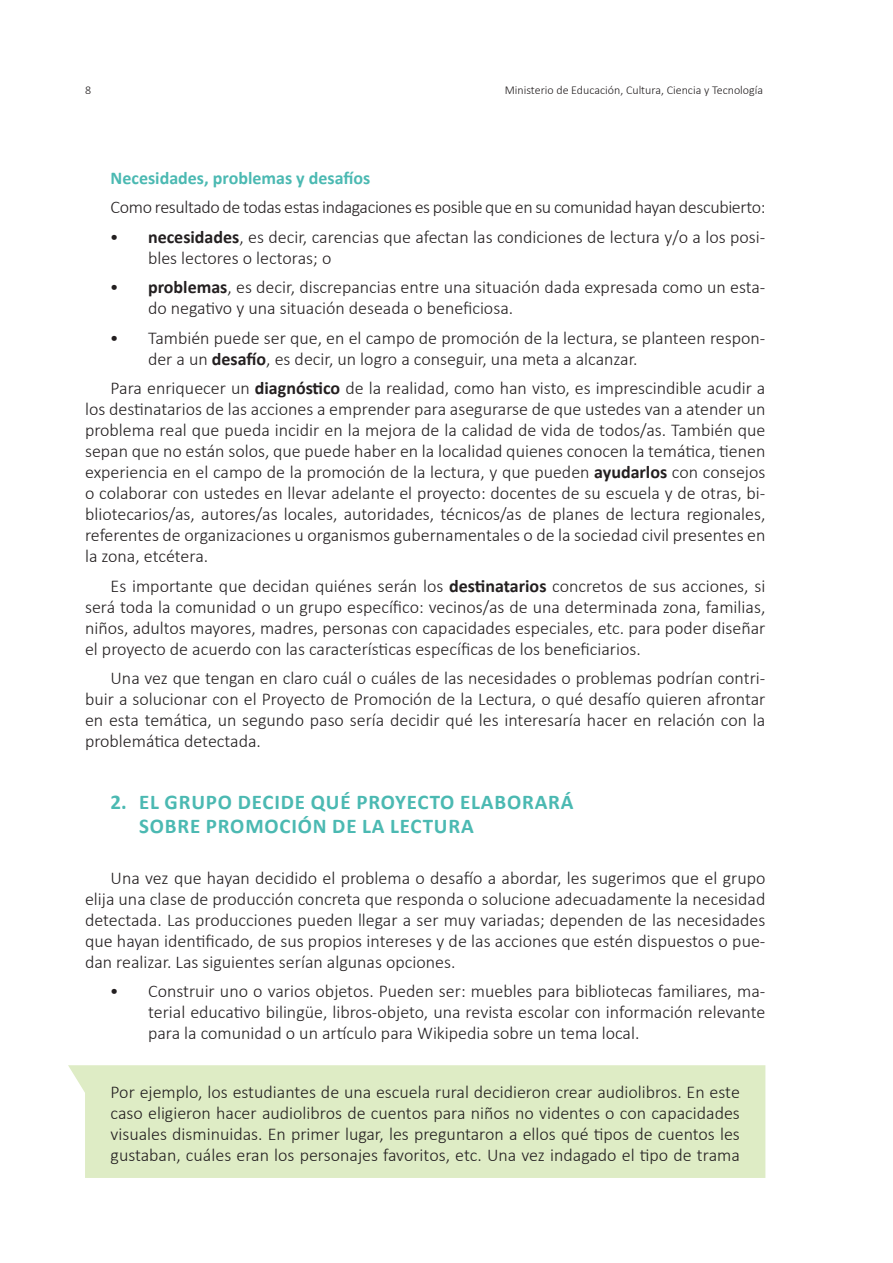
<style>
.page{position:relative;width:893px;height:1263px;background:#fff}
.page>*{position:absolute;margin:0;border:0;box-sizing:border-box;transform-origin:0 0}
.t1{font:700 21px/24px "Calibri";letter-spacing:.04em;color:#4bb9b2}
.t2{font:300 18px/21px "Calibri";color:#231f20;text-align:justify}
.t3{font:300 18px "Calibri";letter-spacing:-.02em;color:#231f20}
.t4{font:700 18px "Calibri";color:#4bb9b2}
.t5{font:300 12px "Calibri";color:#231f20}
.s1{font-weight:700}
</style>
<div class="page">
<div style="left:68px;top:1065px;width:697px;height:113px;background:#deecc5"></div>
<p class="t5" style="left:85px;top:83px;width:8px">8</p>
<p class="t5" style="left:505px;top:83px;width:260px">Ministerio de Educación, Cultura, Ciencia y Tecnología</p>
<p class="t4" style="left:111px;top:165px;width:261px">Necesidades, problemas y desafíos</p>
<p class="t3" style="left:111px;top:196px;width:656px">Como resultado de todas estas indagaciones es posible que en su comunidad hayan descubierto:</p>
<p class="t2" style="left:148px;top:226px;width:619px;text-indent:-38px">• <span class="s1">necesidades</span>, es decir, carencias que afectan las condiciones de lectura y/o a los posi&shy;bles lectores o lectoras; o</p>
<p class="t2" style="left:148px;top:276px;width:619px;text-indent:-38px">• <span class="s1">problemas</span>, es decir, discrepancias entre una situación dada expresada como un esta&shy;do negativo y una situación deseada o beneficiosa.</p>
<p class="t2" style="left:148px;top:327px;width:619px;text-indent:-38px">• También puede ser que, en el campo de promoción de la lectura, se planteen respon&shy;der a un <span class="s1">desafío</span>, es decir, un logro a conseguir, una meta a alcanzar.</p>
<p class="t2" style="left:85px;top:377px;width:682px;text-indent:26px">Para enriquecer un <span class="s1">diagnóstico</span> de la realidad, como han visto, es imprescindible acudir a los destinatarios de las acciones a emprender para asegurarse de que ustedes van a atender un problema real que pueda incidir en la mejora de la calidad de vida de todos/as. También que sepan que no están solos, que puede haber en la localidad quienes conocen la temática, tienen experiencia en el campo de la promoción de la lectura, y que pueden <span class="s1">ayudarlos</span> con consejos o colaborar con ustedes en llevar adelante el proyecto: docentes de su escuela y de otras, bi&shy;bliotecarios/as, autores/as locales, autoridades, técnicos/as de planes de lectura regionales, referentes de organizaciones u organismos gubernamentales o de la sociedad civil presentes en la zona, etcétera.</p>
<p class="t2" style="left:85px;top:575px;width:682px;text-indent:26px">Es importante que decidan quiénes serán los <span class="s1">destinatarios</span> concretos de sus acciones, si será toda la comunidad o un grupo específico: vecinos/as de una determinada zona, familias, niños, adultos mayores, madres, personas con capacidades especiales, etc. para poder diseñar el proyecto de acuerdo con las características específicas de los beneficiarios.</p>
<p class="t2" style="left:85px;top:668px;width:682px;text-indent:26px">Una vez que tengan en claro cuál o cuáles de las necesidades o problemas podrían contri&shy;buir a solucionar con el Proyecto de Promoción de la Lectura, o qué desafío quieren afrontar en esta temática, un segundo paso sería decidir qué les interesaría hacer en relación con la problemática detectada.</p>
<p class="t1" style="left:139px;top:790px;width:436px;text-indent:-28px">2. EL GRUPO DECIDE QUÉ PROYECTO ELABORARÁ<br>SOBRE PROMOCIÓN DE LA LECTURA</p>
<p class="t2" style="left:85px;top:867px;width:682px;text-indent:26px">Una vez que hayan decidido el problema o desafío a abordar, les sugerimos que el grupo elija una clase de producción concreta que responda o solucione adecuadamente la necesidad detectada. Las producciones pueden llegar a ser muy variadas; dependen de las necesidades que hayan identificado, de sus propios intereses y de las acciones que estén dispuestos o pue&shy;dan realizar. Las siguientes serían algunas opciones.</p>
<p class="t2" style="left:148px;top:980px;width:619px;text-indent:-38px">• Construir uno o varios objetos. Pueden ser: muebles para bibliotecas familiares, ma&shy;terial educativo bilingüe, libros-objeto, una revista escolar con información relevante para la comunidad o un artículo para Wikipedia sobre un tema local.</p>
<p class="t2" style="left:111px;top:1082px;width:631px">Por ejemplo, los estudiantes de una escuela rural decidieron crear audiolibros. En este caso eligieron hacer audiolibros de cuentos para niños no videntes o con capacidades visuales disminuidas. En primer lugar, les preguntaron a ellos qué tipos de cuentos les gustaban, cuáles eran los personajes favoritos, etc. Una vez indagado el tipo de trama</p>
</div>
